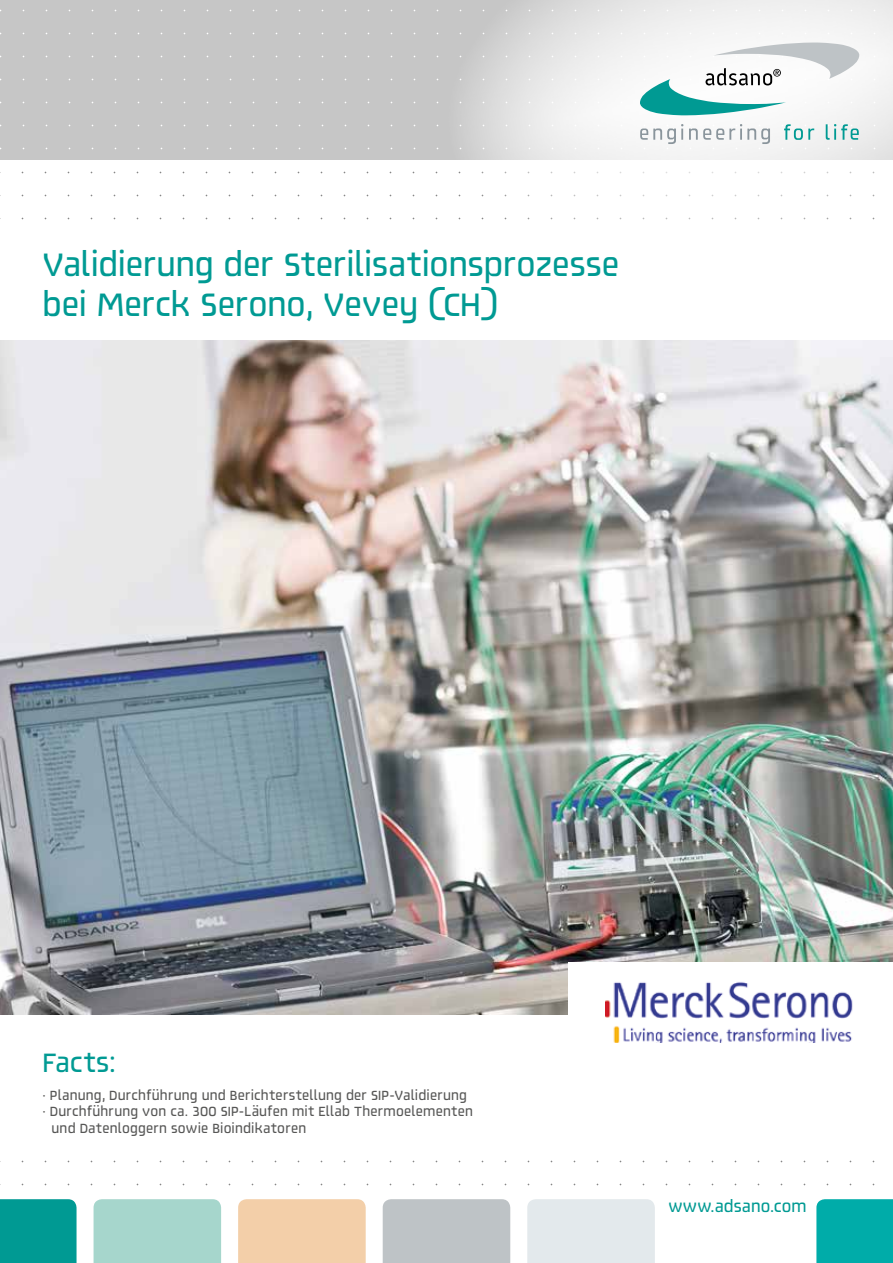
<style>
.page{position:relative;width:893px;height:1263px;background:#fff}
.page>*{position:absolute;margin:0;border:0;box-sizing:border-box;transform-origin:0 0}
.t1{font:500 33px/39.6px "AF Generation Za Z";letter-spacing:-.005em;color:#009a93}
.t2{font:500 27px "AF Generation Za Z";letter-spacing:.01em;color:#009a93}
.t3{font:500 16.5px "AF Generation Za Z";letter-spacing:.01em;color:#009a93}
.t4{font:500 13.5px "AF Generation Za Z";letter-spacing:.015em;color:#575756}
</style>
<div class="page">
<div style="left:0;top:0;width:893px;height:159px;background:#c6c6c6"></div>
<svg style="left:430px;top:0;width:463px;height:220px"></svg>
<div style="left:0;top:1199px;width:77px;height:64px;background:#009a93"></div>
<div style="left:94px;top:1199px;width:127px;height:64px;background:#a6d6cc"></div>
<div style="left:238px;top:1199px;width:128px;height:64px;background:#f3cfa9"></div>
<div style="left:383px;top:1199px;width:127px;height:64px;background:#bec3c6"></div>
<div style="left:527px;top:1199px;width:128px;height:64px;background:#e3e9ec"></div>
<div style="left:816px;top:1199px;width:77px;height:64px;background:#00aca9"></div>
<img style="left:0;top:341px;width:893px;height:674px">
<div style="left:569px;top:962px;width:324px;height:92px;background:#fff"></div>
<img style="left:606px;top:982px;width:247px;height:61px">
<svg style="left:639px;top:42px;width:221px;height:73px"></svg>
<svg style="left:640px;top:124px;width:43px;height:20px"></svg>
<svg style="left:689px;top:124px;width:81px;height:20px"></svg>
<svg style="left:784px;top:124px;width:30px;height:16px"></svg>
<svg style="left:826px;top:124px;width:33px;height:16px"></svg>
<h1 class="t1" style="left:43px;top:244px;width:578px">Validierung der Sterilisationsprozesse bei Merck Serono, Vevey (CH)</h1>
<h2 class="t2" style="left:43px;top:1046px;width:75px">Facts:</h2>
<p class="t4" style="left:43px;top:1086px;width:426px">· Planung, Durchführung und Berichterstellung der SIP-Validierung</p>
<p class="t4" style="left:43px;top:1103px;width:432px">· Durchführung von ca. 300 SIP-Läufen mit Ellab Thermoelementen</p>
<p class="t4" style="left:52px;top:1120px;width:256px">und Datenloggern sowie Bioindikatoren</p>
<p class="t3" style="left:668px;top:1196px;width:140px">www.adsano.com</p>
</div>
